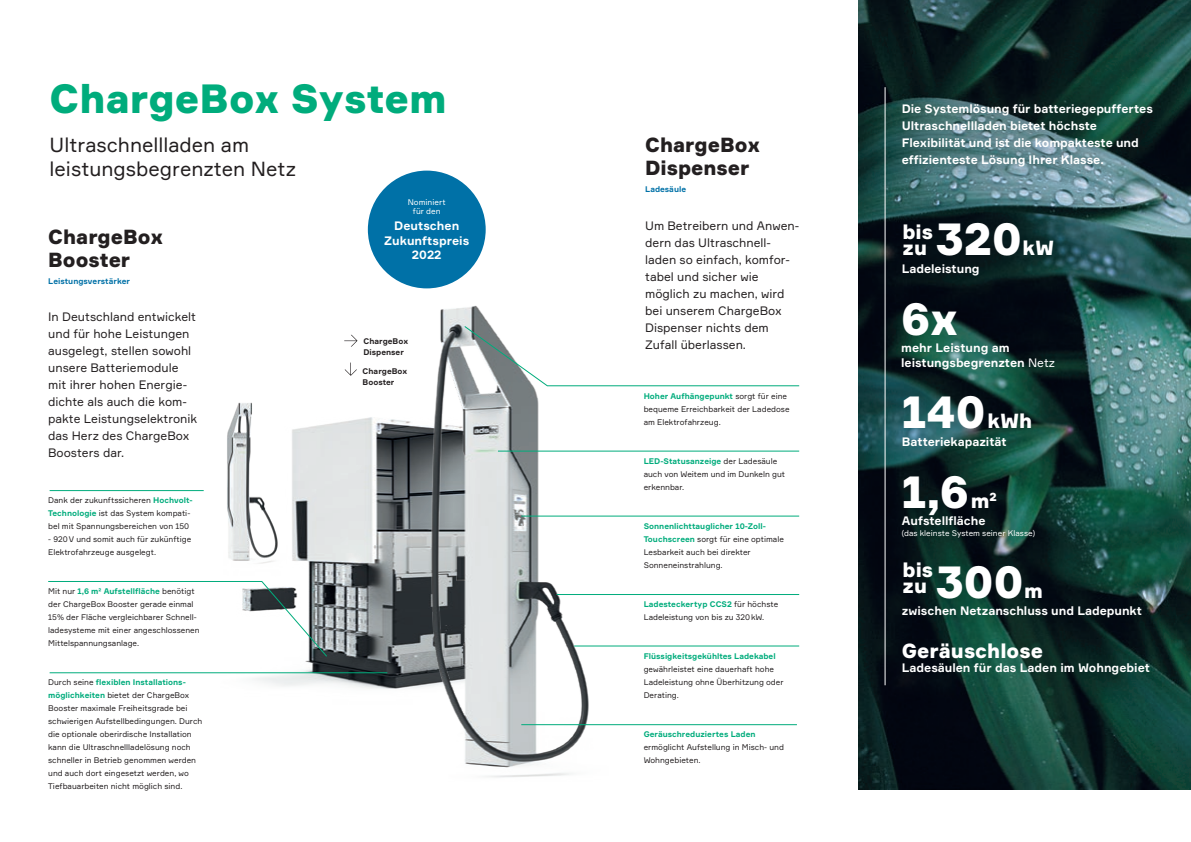
<style>
.page{position:relative;width:1191px;height:842px;background:#fff}
.page>*{position:absolute;margin:0;border:0;box-sizing:border-box;transform-origin:0 0}
.t1{font:900 45px "Formular";color:#fff}
.Titel_40pt{font:900 40px "Formular";color:#00ac7c}
.Untertitel_20pt{font:20px/24px "Formular";color:#231f20}
.Headline_20pt{font:900 20px "Formular";color:#231f20}
.t2{font:900 20px/16px "Formular";color:#fff}
.Einleitung_12pt{font:12px/17px "Formular";color:#231f20}
.Einleitung_12pt-2{font:700 12px/17px "Formular";letter-spacing:-.005em;color:#fff}
.Infotext_12pt{font:700 12px/14.5px "Formular";letter-spacing:-.005em;color:#fff}
.Infotext_8pt{font:8px/13px "Formular";color:#231f20}
.Infotext_8pt-2{font:8px "Formular";color:#fff}
.Beschreibung_8pt{font:700 8px/11px "Formular";color:#231f20}
.Beschreibung_8pt-2{font:700 8px "Formular";color:#0071a7}
.s1{font-weight:700;color:#00ac7c}
.s2{font-weight:400}
</style>
<div class="page">
<img style="left:174px;top:425px;width:146px;height:261px">
<img style="left:858px;top:0;width:333px;height:789px">
<img style="left:320px;top:270px;width:344px;height:508px">
<img style="left:208px;top:402px;width:89px;height:179px">
<hr style="left:884px;top:87px;width:1px;height:598px;background:#fff">
<div style="left:368px;top:171px;width:118px;height:117px;background:#0071a7;border-radius:50%"></div>
<hr style="left:498px;top:451px;width:301px;height:1px;background:#00ac7c">
<hr style="left:556px;top:594px;width:243px;height:1px;background:#00ac7c">
<hr style="left:521px;top:724px;width:276px;height:1px;background:#00ac7c">
<hr style="left:521px;top:516px;width:278px;height:1px;background:#00ac7c">
<hr style="left:574px;top:646px;width:225px;height:1px;background:#00ac7c">
<svg style="left:464px;top:325px;width:336px;height:61px"></svg>
<svg style="left:48px;top:581px;width:280px;height:76px"></svg>
<hr style="left:50px;top:490px;width:154px;height:1px;background:#00ac7c">
<hr style="left:50px;top:672px;width:337px;height:1px;background:#00ac7c">
<div style="left:890px;top:92px;width:274px;height:87px;background:#231f20;opacity:.4"></div>
<svg style="left:344px;top:335px;width:13px;height:12px"></svg>
<svg style="left:345px;top:363px;width:12px;height:13px"></svg>
<p class="Titel_40pt" style="left:50px;top:74px;width:398px">ChargeBox System</p>
<p class="Untertitel_20pt" style="left:50px;top:133px;width:248px">Ultraschnellladen am leistungsbegrenzten Netz</p>
<p class="Headline_20pt" style="left:48px;top:224px;width:116px">ChargeBox</p>
<p class="Headline_20pt" style="left:48px;top:247px;width:84px">Booster</p>
<p class="Beschreibung_8pt-2" style="left:48px;top:276px;width:83px">Leistungsverstärker</p>
<p class="Einleitung_12pt" style="left:48px;top:308px;width:151px">In Deutschland entwickelt und für hohe Leistungen ausgelegt, stellen sowohl unsere Batteriemodule mit ihrer hohen Energie&shy;dichte als auch die kom&shy;pakte Leistungselektronik das Herz des ChargeBox<br>Boosters dar.</p>
<p class="Infotext_8pt" style="left:48px;top:494px;width:146px">Dank der zukunftssicheren <span class="s1">Hochvolt-<br>Technologie</span> ist das System kompati&shy;bel mit Spannungsbereichen von 150</p>
<p class="Infotext_8pt" style="left:48px;top:533px;width:145px">- 920V und somit auch für zukünftige<br>Elektrofahrzeuge ausgelegt.</p>
<p class="Infotext_8pt" style="left:48px;top:585px;width:153px">Mit nur <span class="s1">1,6 m² Aufstellfläche</span> benötigt der ChargeBox Booster gerade einmal 15% der Fläche vergleichbarer Schnell&shy;ladesysteme mit einer angeschlossenen Mittelspannungsanlage.</p>
<p class="Infotext_8pt" style="left:48px;top:676px;width:156px">Durch seine <span class="s1">flexiblen Installations&shy;möglichkeiten</span> bietet der ChargeBox Booster maximale Freiheitsgrade bei schwierigen Aufstellbedingungen. Durch die optionale oberirdische Installation kann die Ultraschnellladelösung noch schneller in Betrieb genommen werden und auch dort eingesetzt werden, wo Tiefbauarbeiten nicht möglich sind.</p>
<p class="Infotext_8pt-2" style="left:408px;top:197px;width:39px">Nominiert</p>
<p class="Infotext_8pt-2" style="left:413px;top:206px;width:29px">für den</p>
<p class="Einleitung_12pt-2" style="left:394px;top:217px;width:67px">Deutschen</p>
<p class="Einleitung_12pt-2" style="left:384px;top:232px;width:87px">Zukunftspreis</p>
<p class="Einleitung_12pt-2" style="left:412px;top:246px;width:31px">2022</p>
<p class="Beschreibung_8pt" style="left:363px;top:335px;width:46px">ChargeBox<br>Dispenser</p>
<p class="Beschreibung_8pt" style="left:363px;top:365px;width:46px">ChargeBox<br>Booster</p>
<p class="Headline_20pt" style="left:645px;top:133px;width:116px">ChargeBox</p>
<p class="Headline_20pt" style="left:645px;top:156px;width:106px">Dispenser</p>
<p class="Beschreibung_8pt-2" style="left:645px;top:184px;width:42px">Ladesäule</p>
<p class="Einleitung_12pt" style="left:645px;top:217px;width:156px">Um Betreibern und Anwen&shy;dern das Ultraschnell&shy;laden so einfach, komfor&shy;tabel und sicher wie möglich zu machen, wird bei unserem ChargeBox<br>Dispenser nichts dem<br>Zufall überlassen.</p>
<p class="Infotext_8pt" style="left:643px;top:390px;width:147px"><span class="s1">Hoher Aufhängepunkt</span> sorgt für eine bequeme Erreichbarkeit der Ladedose am Elektrofahrzeug.</p>
<p class="Infotext_8pt" style="left:643px;top:455px;width:143px"><span class="s1">LED-Statusanzeige</span> der Ladesäule auch von Weitem und im Dunkeln gut erkennbar.</p>
<p class="Infotext_8pt" style="left:643px;top:520px;width:142px"><span class="s1">Sonnenlichttauglicher 10-Zoll-<br>Touchscreen</span> sorgt für eine optimale<br>Lesbarkeit auch bei direkter<br>Sonneneinstrahlung.</p>
<p class="Infotext_8pt" style="left:643px;top:598px;width:136px"><span class="s1">Ladesteckertyp CCS2</span> für höchste<br>Ladeleistung von bis zu 320kW.</p>
<p class="Infotext_8pt" style="left:643px;top:650px;width:141px"><span class="s1">Flüssigkeitsgekühltes Ladekabel </span>gewährleistet eine dauerhaft hohe<br>Ladeleistung ohne Überhitzung oder<br>Derating.</p>
<p class="Infotext_8pt" style="left:643px;top:728px;width:142px"><span class="s1">Geräuschreduziertes Laden </span>ermöglicht Aufstellung in Misch- und<br>Wohngebieten.</p>
<p class="Einleitung_12pt-2" style="left:901px;top:100px;width:253px">Die Systemlösung für batteriegepuffertes Ultraschnellladen bietet höchste Flexibilität und ist die kompakteste und effizienteste Lösung Ihrer Klasse.</p>
<p class="t1" style="left:935px;top:211px;width:87px">320</p>
<p class="t2" style="left:902px;top:224px;width:32px">bis zu</p>
<p class="t2" style="left:1022px;top:240px;width:33px">kW</p>
<p class="Infotext_12pt" style="left:901px;top:261px;width:79px">Ladeleistung</p>
<p class="t1" style="left:901px;top:290px;width:59px">6x</p>
<p class="Infotext_12pt" style="left:901px;top:340px;width:155px">mehr Leistung am leistungsbegrenzten <span class="s2">Netz</span></p>
<p class="t1" style="left:902px;top:384px;width:85px">140</p>
<p class="t2" style="left:987px;top:413px;width:46px">kWh</p>
<p class="Infotext_12pt" style="left:902px;top:434px;width:106px">Batteriekapazität</p>
<p class="t1" style="left:902px;top:463px;width:68px">1,6</p>
<p class="t2" style="left:970px;top:492px;width:28px">m<sup>2</sup></p>
<p class="Infotext_12pt" style="left:902px;top:513px;width:85px">Aufstellfläche</p>
<p class="Infotext_8pt-2" style="left:902px;top:528px;width:135px">(das kleinste System seiner Klasse)</p>
<p class="t2" style="left:902px;top:561px;width:32px">bis zu</p>
<p class="t1" style="left:935px;top:554px;width:89px">300</p>
<p class="t2" style="left:1024px;top:583px;width:20px">m</p>
<p class="Infotext_12pt" style="left:901px;top:604px;width:242px">zwischen Netzanschluss und Ladepunkt</p>
<p class="t2" style="left:902px;top:642px;width:143px">Geräuschlose</p>
<p class="Infotext_12pt" style="left:902px;top:661px;width:250px">Ladesäulen für das Laden im Wohngebiet</p>
</div>
